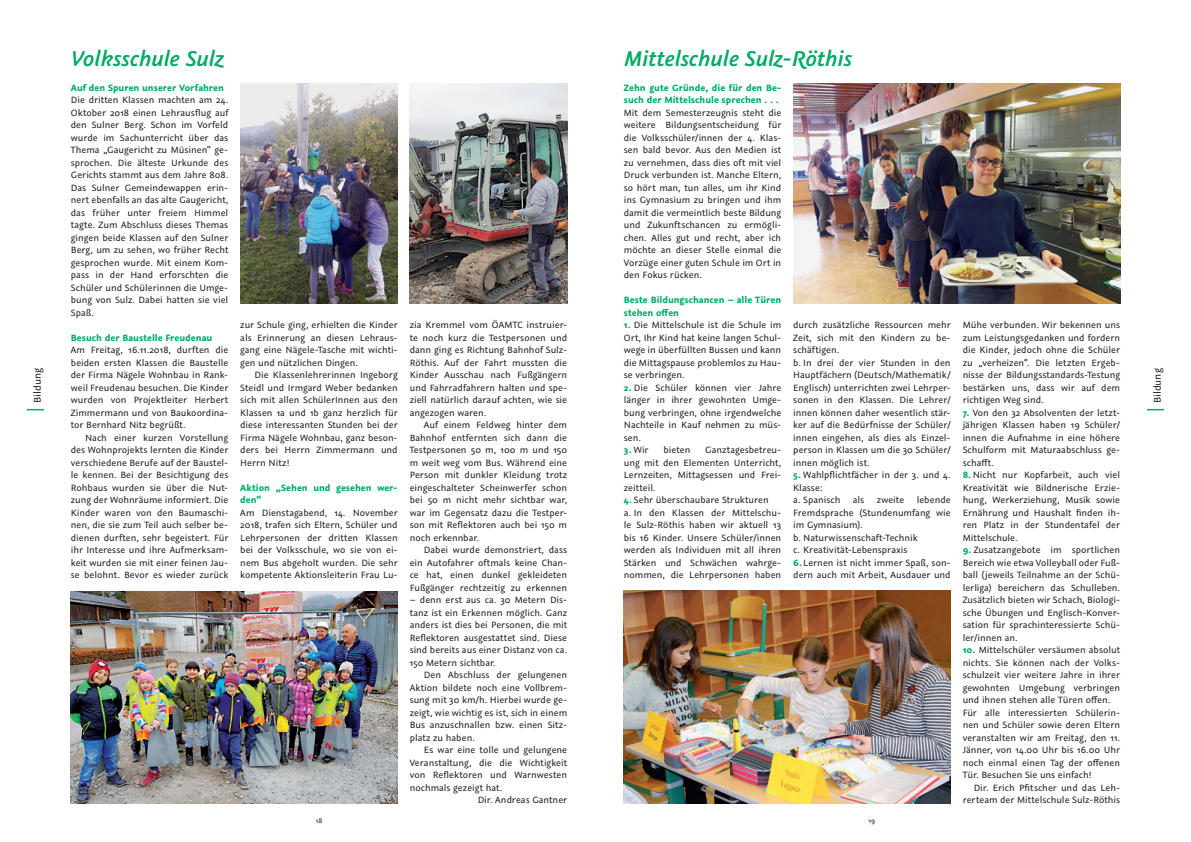
<style>
.page{position:relative;width:1191px;height:842px;background:#fff}
.page>*{position:absolute;margin:0;border:0;box-sizing:border-box;transform-origin:0 0}
.t1{font:italic 24px "Graublau Sans Smbold";color:#00ab63}
.t2{font:11px "Graublau Sans";color:#231f20}
.t3{font:10.2px/12.5px "Graublau Sans";color:#231f20;text-align:justify}
.t4{font:700 10.2px/12.5px "Graublau Sans";color:#00ab63}
.t5{font:7.5px "Graublau Sans";color:#231f20}
.s1{font-weight:700;color:#00ab63}
</style>
<div class="page">
<svg style="left:1147px;top:409px;width:17px;height:1px"></svg>
<svg style="left:27px;top:409px;width:17px;height:1px"></svg>
<img style="left:793px;top:84px;width:327px;height:219px">
<img style="left:623px;top:591px;width:327px;height:212px">
<img style="left:240px;top:84px;width:158px;height:219px">
<img style="left:71px;top:592px;width:327px;height:211px">
<img style="left:410px;top:84px;width:157px;height:219px">
<p class="t2" style="left:31px;top:403px;width:37px;rotate:-90deg">Bildung</p>
<h1 class="t1" style="left:71px;top:42px;width:154px">Volksschule Sulz</h1>
<p class="t4" style="left:71px;top:81px;width:155px">Auf den Spuren unserer Vorfahren</p>
<p class="t3" style="left:71px;top:94px;width:159px">Die dritten Klassen machten am 24.<br>Oktober 2018 einen Lehrausflug auf den Sulner Berg. Schon im Vorfeld wurde im Sachunterricht über das Thema „Gaugericht zu Müsinen“ ge&shy;sprochen. Die älteste Urkunde des Gerichts stammt aus dem Jahre 808.<br>Das Sulner Gemeindewappen erin&shy;nert ebenfalls an das alte Gaugericht, das früher unter freiem Himmel tagte. Zum Abschluss dieses Themas gingen beide Klassen auf den Sulner Berg, um zu sehen, wo früher Recht gesprochen wurde. Mit einem Kom&shy;pass in der Hand erforschten die Schüler und Schülerinnen die Umge&shy;bung von Sulz. Dabei hatten sie viel Spaß.</p>
<p class="t4" style="left:71px;top:331px;width:143px">Besuch der Baustelle Freudenau</p>
<p class="t3" style="left:71px;top:344px;width:159px">Am Freitag, 16.11.2018, durften die beiden ersten Klassen die Baustelle der Firma Nägele Wohnbau in Rank&shy;weil Freudenau besuchen. Die Kinder wurden von Projektleiter Herbert Zimmermann und von Baukoordina&shy;tor Bernhard Nitz begrüßt.</p>
<p class="t3" style="left:71px;top:431px;width:159px;text-indent:14px">Nach einer kurzen Vorstellung des Wohnprojekts lernten die Kinder verschiedene Berufe auf der Baustel&shy;le kennen. Bei der Besichtigung des Rohbaus wurden sie über die Nut&shy;zung der Wohnräume informiert. Die Kinder waren von den Baumaschi&shy;nen, die sie zum Teil auch selber be&shy;dienen durften, sehr begeistert. Für ihr Interesse und ihre Aufmerksam&shy;keit wurden sie mit einer feinen Jau&shy;se belohnt. Bevor es wieder zurück</p>
<p class="t3" style="left:240px;top:319px;width:159px">zur Schule ging, erhielten die Kinder als Erinnerung an diesen Lehraus&shy;gang eine Nägele-Tasche mit wichti&shy;gen und nützlichen Dingen.</p>
<p class="t3" style="left:240px;top:369px;width:159px;text-indent:14px">Die Klassenlehrerinnen Ingeborg Steidl und Irmgard Weber bedanken sich mit allen SchülerInnen aus den Klassen 1a und 1b ganz herzlich für diese interessanten Stunden bei der Firma Nägele Wohnbau, ganz beson&shy;ders bei Herrn Zimmermann und Herrn Nitz!</p>
<p class="t4" style="left:240px;top:481px;width:159px">Aktion „Sehen und gesehen wer&shy;den“</p>
<p class="t3" style="left:240px;top:506px;width:159px">Am Dienstagabend, 14. November 2018, trafen sich Eltern, Schüler und Lehrpersonen der dritten Klassen bei der Volksschule, wo sie von ei&shy;nem Bus abgeholt wurden. Die sehr kompetente Aktionsleiterin Frau Lu-</p>
<p class="t3" style="left:410px;top:319px;width:159px">zia Kremmel vom ÖAMTC instruier&shy;te noch kurz die Testpersonen und dann ging es Richtung Bahnhof Sulz-Röthis. Auf der Fahrt mussten die Kinder Ausschau nach Fußgängern und Fahrradfahrern halten und spe&shy;ziell natürlich darauf achten, wie sie angezogen waren.</p>
<p class="t3" style="left:410px;top:419px;width:159px;text-indent:14px">Auf einem Feldweg hinter dem Bahnhof entfernten sich dann die Testpersonen 50 m, 100 m und 150 m weit weg vom Bus. Während eine Person mit dunkler Kleidung trotz eingeschalteter Scheinwerfer schon bei 50 m nicht mehr sichtbar war, war im Gegensatz dazu die Testper&shy;son mit Reflektoren auch bei 150 m noch erkennbar.</p>
<p class="t3" style="left:410px;top:544px;width:159px;text-indent:14px">Dabei wurde demonstriert, dass ein Autofahrer oftmals keine Chan&shy;ce hat, einen dunkel gekleideten Fußgänger rechtzeitig zu erkennen</p>
<p class="t3" style="left:410px;top:594px;width:159px">– denn erst aus ca. 30 Metern Dis&shy;tanz ist ein Erkennen möglich. Ganz anders ist dies bei Personen, die mit Reflektoren ausgestattet sind. Diese sind bereits aus einer Distanz von ca.<br>150 Metern sichtbar.</p>
<p class="t3" style="left:410px;top:669px;width:159px;text-indent:14px">Den Abschluss der gelungenen Aktion bildete noch eine Vollbrem&shy;sung mit 30 km/h. Hierbei wurde ge&shy;zeigt, wie wichtig es ist, sich in einem Bus anzuschnallen bzw. einen Sitz&shy;platz zu haben.</p>
<p class="t3" style="left:424px;top:744px;width:145px">Es war eine tolle und gelungene</p>
<p class="t3" style="left:410px;top:756px;width:159px">Veranstaltung, die die Wichtigkeit</p>
<p class="t3" style="left:410px;top:769px;width:159px">von Reflektoren und Warnwesten</p>
<p class="t3" style="left:410px;top:781px;width:94px">nochmals gezeigt hat.</p>
<p class="t3" style="left:478px;top:794px;width:91px">Dir. Andreas Gantner</p>
<h1 class="t1" style="left:624px;top:42px;width:230px">Mittelschule Sulz-Röthis</h1>
<p class="t4" style="left:624px;top:81px;width:159px">Zehn gute Gründe, die für den Be&shy;such der Mittelschule sprechen . . .</p>
<p class="t3" style="left:624px;top:106px;width:159px">Mit dem Semesterzeugnis steht die weitere Bildungsentscheidung für die Volksschüler/innen der 4. Klas&shy;sen bald bevor. Aus den Medien ist zu vernehmen, dass dies oft mit viel Druck verbunden ist. Manche Eltern, so hört man, tun alles, um ihr Kind ins Gymnasium zu bringen und ihm damit die vermeintlich beste Bildung und Zukunftschancen zu ermögli&shy;chen. Alles gut und recht, aber ich möchte an dieser Stelle einmal die Vorzüge einer guten Schule im Ort in den Fokus rücken.</p>
<p class="t4" style="left:624px;top:294px;width:159px">Beste Bildungschancen – alle Türen stehen offen</p>
<p class="t3" style="left:624px;top:319px;width:159px"><span class="s1">1.</span> Die Mittelschule ist die Schule im Ort, Ihr Kind hat keine langen Schul&shy;wege in überfüllten Bussen und kann die Mittagspause problemlos zu Hau&shy;se verbringen.</p>
<p class="t3" style="left:624px;top:381px;width:159px"><span class="s1">2.</span> Die Schüler können vier Jahre länger in ihrer gewohnten Umge&shy;bung verbringen, ohne irgendwelche Nachteile in Kauf nehmen zu müs&shy;sen.</p>
<p class="t3" style="left:624px;top:444px;width:26px"><span class="s1">3.</span> Wir</p>
<p class="t3" style="left:663px;top:444px;width:28px">bieten</p>
<p class="t3" style="left:624px;top:444px;width:159px;text-indent:81px">Ganztagesbetreu&shy;ung mit den Elementen Unterricht, Lernzeiten, Mittagsessen und Frei&shy;zeitteil.</p>
<p class="t3" style="left:624px;top:494px;width:159px;text-align:left"><span class="s1">4.</span> Sehr überschaubare Strukturen<br>a. In den Klassen der Mittelschu&shy;le Sulz-Röthis haben wir aktuell 13 bis 16 Kinder. Unsere Schüler/innen werden als Individuen mit all ihren Stärken und Schwächen wahrge&shy;nommen, die Lehrpersonen haben</p>
<p class="t3" style="left:793px;top:319px;width:159px;text-align:left">durch zusätzliche Ressourcen mehr<br>Zeit, sich mit den Kindern zu be&shy;schäftigen.<br>b. In drei der vier Stunden in den<br>Hauptfächern (Deutsch/Mathematik/<br>Englisch) unterrichten zwei Lehrper&shy;sonen in den Klassen. Die Lehrer/ innen können daher wesentlich stär&shy;ker auf die Bedürfnisse der Schüler/ innen eingehen, als dies als Einzel&shy;person in Klassen um die 30 Schüler/ innen möglich ist.</p>
<p class="t3" style="left:793px;top:469px;width:159px;text-align:left"><span class="s1">5.</span> Wahlpflichtfächer in der 3. und 4.<br>Klasse:<br>a. Spanisch als zweite lebende<br>Fremdsprache (Stundenumfang wie im Gymnasium).<br>b. Naturwissenschaft-Technik<br>c. Kreativität-Lebenspraxis</p>
<p class="t3" style="left:793px;top:556px;width:159px"><span class="s1">6.</span> Lernen ist nicht immer Spaß, son&shy;dern auch mit Arbeit, Ausdauer und</p>
<p class="t5" style="left:316px;top:816px;width:8px">18</p>
<p class="t5" style="left:868px;top:816px;width:8px">19</p>
<p class="t3" style="left:962px;top:319px;width:159px">Mühe verbunden. Wir bekennen uns zum Leistungsgedanken und fordern die Kinder, jedoch ohne die Schüler zu „verheizen“. Die letzten Ergeb&shy;nisse der Bildungsstandards-Testung bestärken uns, dass wir auf dem richtigen Weg sind.</p>
<p class="t3" style="left:962px;top:406px;width:159px"><span class="s1">7.</span> Von den 32 Absolventen der letzt&shy;jährigen Klassen haben 19 Schüler/ innen die Aufnahme in eine höhere Schulform mit Maturaabschluss ge&shy;schafft.</p>
<p class="t3" style="left:962px;top:469px;width:159px"><span class="s1">8.</span> Nicht nur Kopfarbeit, auch viel Kreativität wie Bildnerische Erzie&shy;hung, Werkerziehung, Musik sowie Ernährung und Haushalt finden ih&shy;ren Platz in der Stundentafel der Mittelschule.</p>
<p class="t3" style="left:962px;top:544px;width:159px"><span class="s1">9.</span> Zusatzangebote im sportlichen Bereich wie etwa Volleyball oder Fuß&shy;ball (jeweils Teilnahme an der Schü&shy;lerliga) bereichern das Schulleben.<br>Zusätzlich bieten wir Schach, Biologi&shy;sche Übungen und Englisch-Konver&shy;sation für sprachinteressierte Schü&shy;ler/innen an.</p>
<p class="t3" style="left:962px;top:644px;width:159px;text-align:left"><span class="s1">10.</span> Mittelschüler versäumen absolut nichts. Sie können nach der Volks&shy;schulzeit vier weitere Jahre in ihrer gewohnten Umgebung verbringen und ihnen stehen alle Türen offen.<br>Für alle interessierten Schülerin&shy;nen und Schüler sowie deren Eltern veranstalten wir am Freitag, den 11.<br>Jänner, von 14.00 Uhr bis 16.00 Uhr noch einmal einen Tag der offenen Tür. Besuchen Sie uns einfach!</p>
<p class="t3" style="left:962px;top:781px;width:159px;text-align:right">Dir. Erich Pfitscher und das Leh&shy;rerteam der Mittelschule Sulz-Röthis</p>
<p class="t2" style="left:1150px;top:403px;width:37px;rotate:-90deg">Bildung</p>
</div>
